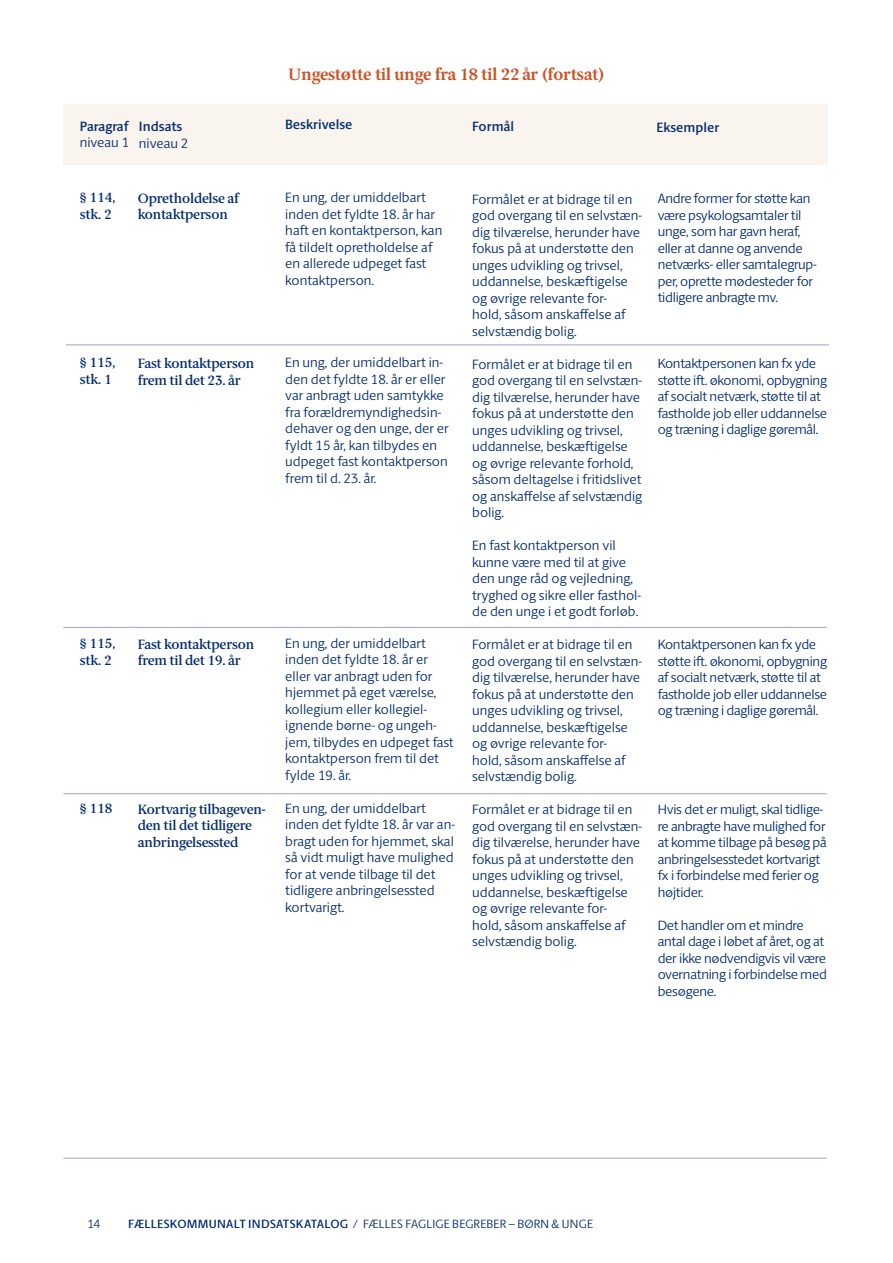
<style>
.page{position:relative;width:893px;height:1263px;background:#fff}
.page>*{position:absolute;margin:0;border:0;box-sizing:border-box;transform-origin:0 0}
.t1{font:700 16.5px "ID Serif";color:#ca5327}
.t2{font:300 13.5px/16.5px "ID Sans";color:#052d6f}
.t3{font:300 13.5px/16.5px "ID Sans";letter-spacing:-.02em;color:#052d6f}
.t4{font:600 13.5px/16.5px "ID Serif";letter-spacing:-.01em;color:#052d6f}
.t5{font:600 13.5px "ID Sans";color:#052d6f}
.t6{font:300 12px "ID Sans";letter-spacing:.02em;color:#052d6f}
.s1{font-weight:600}
</style>
<div class="page">
<div style="left:63px;top:103px;width:765px;height:62px;background:#faf4ee"></div>
<div style="left:63px;top:57px;width:764px;height:47px;background:#fff"></div>
<hr style="left:66px;top:344px;width:763px;height:1px;background:#a5a0cc">
<hr style="left:63px;top:627px;width:764px;height:1px;background:#a5a0cc">
<hr style="left:63px;top:793px;width:764px;height:1px;background:#a5a0cc">
<hr style="left:63px;top:1158px;width:764px;height:1px;background:#a5a0cc">
<p class="t5" style="left:80px;top:118px;width:50px">Paragraf</p>
<p class="t2" style="left:80px;top:134px;width:51px">niveau 1</p>
<p class="t5" style="left:139px;top:118px;width:45px">Indsats</p>
<p class="t2" style="left:139px;top:135px;width:51px">niveau 2</p>
<p class="t1" style="left:288px;top:65px;width:317px">Ungestøtte til unge fra 18 til 22 år (fortsat)</p>
<p class="t5" style="left:285px;top:116px;width:69px">Beskrivelse</p>
<p class="t5" style="left:472px;top:118px;width:43px">Formål</p>
<p class="t5" style="left:657px;top:119px;width:64px">Eksempler</p>
<p class="t4" style="left:80px;top:190px;width:37px">§ 114, stk. 2</p>
<p class="t4" style="left:80px;top:355px;width:37px">§ 115, stk. 1</p>
<p class="t4" style="left:80px;top:635px;width:37px">§ 115, stk. 2</p>
<p class="t4" style="left:80px;top:800px;width:34px">§ 118</p>
<p class="t4" style="left:138px;top:190px;width:103px">Opretholdelse af kontaktperson</p>
<p class="t4" style="left:138px;top:355px;width:118px">Fast kontaktperson frem til det 23. år</p>
<p class="t2" style="left:285px;top:189px;width:159px">En ung, der umiddelbart inden det fyldte 18. år har haft en kontaktperson, kan få tildelt opretholdelse af en allerede udpeget fast kontaktperson.</p>
<p class="t2" style="left:285px;top:354px;width:165px">En ung, der umiddelbart in&shy;den det fyldte 18. år er eller var anbragt uden samtykke fra forældremyndighedsin&shy;dehaver og den unge, der er fyldt 15 år, kan tilbydes en udpeget fast kontaktperson frem til d. 23. år.</p>
<p class="t4" style="left:138px;top:636px;width:118px">Fast kontaktperson frem til det 19. år</p>
<p class="t2" style="left:285px;top:635px;width:170px">En ung, der umiddelbart inden det fyldte 18. år er eller var anbragt uden for hjemmet på eget værelse, kollegium eller kollegiel&shy;ignende børne- og ungeh&shy;jem, tilbydes en udpeget fast kontaktperson frem til det fylde 19. år.</p>
<p class="t4" style="left:138px;top:801px;width:129px">Kortvarig tilbageven&shy;den til det tidligere anbringelsessted</p>
<p class="t2" style="left:285px;top:800px;width:171px">En ung, der umiddelbart inden det fyldte 18. år var an&shy;bragt uden for hjemmet, skal så vidt muligt have mulighed for at vende tilbage til det tidligere anbringelsessted kortvarigt.</p>
<p class="t2" style="left:472px;top:191px;width:171px">Formålet er at bidrage til en god overgang til en selvstæn&shy;dig tilværelse, herunder have fokus på at understøtte den unges udvikling og trivsel, uddannelse, beskæftigelse og øvrige relevante for-<br>hold, såsom anskaffelse af selvstændig bolig.</p>
<p class="t2" style="left:472px;top:356px;width:172px">Formålet er at bidrage til en god overgang til en selvstæn&shy;dig tilværelse, herunder have fokus på at understøtte den unges udvikling og trivsel, uddannelse, beskæftigelse og øvrige relevante forhold, såsom deltagelse i fritidslivet og anskaffelse af selvstændig bolig.</p>
<p class="t2" style="left:472px;top:537px;width:170px">En fast kontaktperson vil kunne være med til at give den unge råd og vejledning, tryghed og sikre eller fasthol&shy;de den unge i et godt forløb.</p>
<p class="t2" style="left:472px;top:636px;width:171px">Formålet er at bidrage til en god overgang til en selvstæn&shy;dig tilværelse, herunder have fokus på at understøtte den unges udvikling og trivsel, uddannelse, beskæftigelse og øvrige relevante for-<br>hold, såsom anskaffelse af selvstændig bolig.</p>
<p class="t2" style="left:472px;top:801px;width:171px">Formålet er at bidrage til en god overgang til en selvstæn&shy;dig tilværelse, herunder have fokus på at understøtte den unges udvikling og trivsel, uddannelse, beskæftigelse og øvrige relevante for-<br>hold, såsom anskaffelse af selvstændig bolig.</p>
<p class="t3" style="left:658px;top:190px;width:160px">Andre former for støtte kan være psykologsamtaler til unge, som har gavn heraf, eller at danne og anvende netværks- eller samtalegrup&shy;per, oprette mødesteder for tidligere anbragte mv.</p>
<p class="t3" style="left:658px;top:355px;width:171px">Kontaktpersonen kan fx yde støtte ift. økonomi, opbygning af socialt netværk, støtte til at fastholde job eller uddannelse og træning i daglige gøremål.</p>
<p class="t3" style="left:658px;top:636px;width:171px">Kontaktpersonen kan fx yde støtte ift. økonomi, opbygning af socialt netværk, støtte til at fastholde job eller uddannelse og træning i daglige gøremål.</p>
<p class="t3" style="left:658px;top:801px;width:170px">Hvis det er muligt, skal tidlige&shy;re anbragte have mulighed for at komme tilbage på besøg på anbringelsesstedet kortvarigt fx i forbindelse med ferier og højtider.</p>
<p class="t3" style="left:658px;top:916px;width:171px">Det handler om et mindre antal dage i løbet af året, og at der ikke nødvendigvis vil være overnatning i forbindelse med besøgene.</p>
<p class="t6" style="left:87px;top:1217px;width:14px">14</p>
<p class="t6" style="left:128px;top:1216px;width:466px"><span class="s1">FÆLLESKOMMUNALT INDSATSKATALOG</span> / FÆLLES FAGLIGE BEGREBER – BØRN &amp; UNGE</p>
</div>
